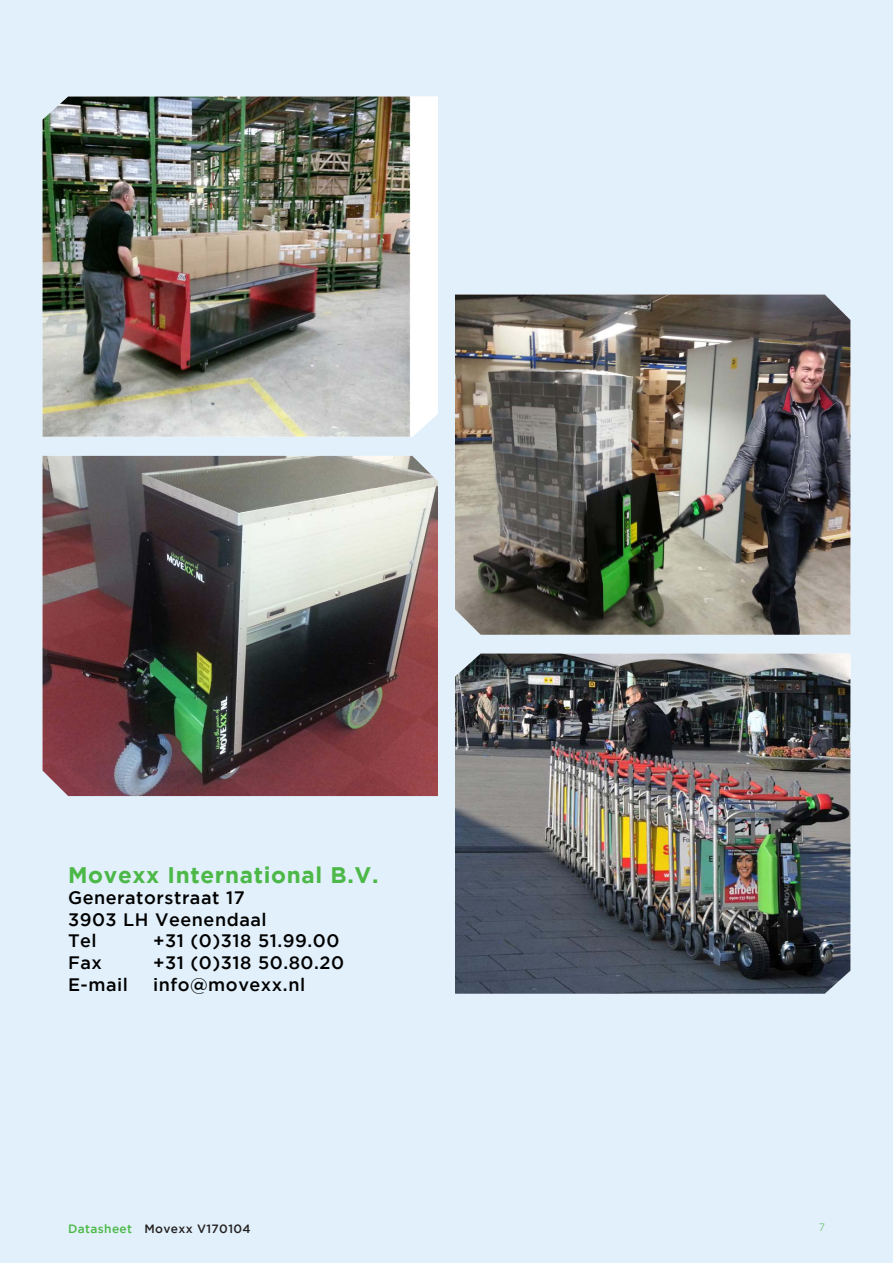
<style>
.page{position:relative;width:893px;height:1263px;background:#e1f0fa}
.page>*{position:absolute;margin:0;border:0;box-sizing:border-box;transform-origin:0 0}
.t1{font:700 22.5px "Gotham";letter-spacing:.03em;color:#4cb848}
.t2{font:500 18px "Gotham";letter-spacing:.03em;color:#000}
.t3{font:500 12px "Gotham";letter-spacing:.03em;color:#231f20}
.t4{font:300 10.5px "Gotham";color:#4cb848}
.s1{color:#4cb848}
</style>
<div class="page">
<img style="left:43px;top:97px;width:395px;height:340px">
<img style="left:455px;top:653px;width:395px;height:341px">
<img style="left:455px;top:295px;width:395px;height:340px">
<img style="left:43px;top:456px;width:395px;height:340px">
<p class="t1" style="left:68px;top:862px;width:312px">Movexx International B.V.</p>
<p class="t2" style="left:68px;top:887px;width:178px">Generatorstraat 17</p>
<p class="t2" style="left:68px;top:909px;width:200px">3903 LH Veenendaal</p>
<p class="t2" style="left:68px;top:931px;width:30px">Tel</p>
<p class="t2" style="left:153px;top:931px;width:188px">+31 (0)318 51.99.00</p>
<p class="t2" style="left:68px;top:952px;width:35px">Fax</p>
<p class="t2" style="left:153px;top:952px;width:193px">+31 (0)318 50.80.20</p>
<p class="t2" style="left:68px;top:974px;width:62px">E-mail</p>
<p class="t2" style="left:153px;top:974px;width:154px">info@movexx.nl</p>
<p class="t3" style="left:68px;top:1222px;width:184px"><span class="s1">Datasheet</span> Movexx V170104</p>
<p class="t4" style="left:819px;top:1221px;width:8px">7</p>
</div>
